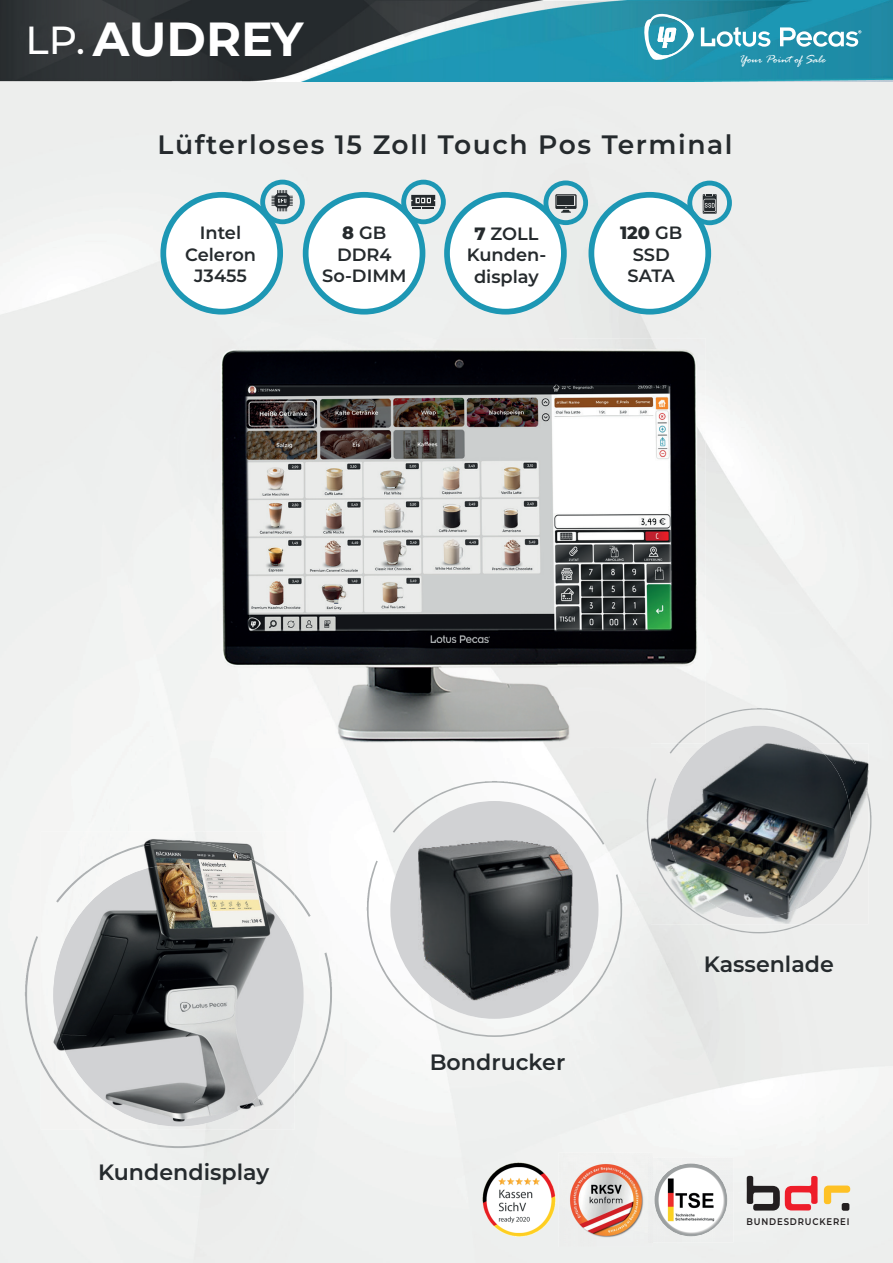
<style>
.page{position:relative;width:893px;height:1263px;background:#fff}
.page>*{position:absolute;margin:0;border:0;box-sizing:border-box;transform-origin:0 0}
.t1{font:700 47.85px "Montserrat";color:#fff}
.t2{font:600 26.55px "Montserrat";letter-spacing:.06em;color:#252a2d}
.t3{font:600 22.2px "Montserrat";color:#252a2d}
.t4{font:600 17.85px/21.5px "Montserrat";color:#252a2d;text-align:center}
.t5{font:italic 12px "Rage";color:#fff;scale:1.04 1}
.t6{font:600 9.6px "Montserrat";letter-spacing:.1em;color:#231f20;scale:.89 1}
.s1{font-weight:500;font-size:39.15px}
.s2{font-weight:800}
</style>
<div class="page">
<img style="left:0;top:82px;width:893px;height:1181px">
<img style="left:368px;top:781px;width:236px;height:109px">
<div style="left:390px;top:801px;width:208px;height:218px;background:#d1d2d4;border-radius:50%"></div>
<img style="left:25px;top:893px;width:286px;height:104px">
<img style="left:648px;top:708px;width:193px;height:96px">
<div style="left:667px;top:726px;width:184px;height:191px;background:#d1d2d4;border-radius:50%"></div>
<img style="left:651px;top:743px;width:217px;height:181px">
<img style="left:667px;top:743px;width:184px;height:174px">
<img style="left:0;top:0;width:893px;height:82px">
<svg style="left:701px;top:27px;width:69px;height:20px"></svg>
<svg style="left:780px;top:27px;width:81px;height:20px"></svg>
<svg style="left:640px;top:6px;width:55px;height:55px"></svg>
<svg style="left:160px;top:192px;width:123px;height:123px;background:#2d9eb8"></svg>
<div style="left:166px;top:198px;width:111px;height:111px;background:#fff;border-radius:50%"></div>
<div style="left:303px;top:192px;width:122px;height:123px;background:#1d97b4;border-radius:50%"></div>
<div style="left:308px;top:198px;width:112px;height:111px;background:#fff;border-radius:50%"></div>
<svg style="left:444px;top:192px;width:123px;height:123px;background:#2c9db8"></svg>
<div style="left:450px;top:198px;width:111px;height:111px;background:#fff;border-radius:50%"></div>
<svg style="left:588px;top:192px;width:123px;height:123px;background:#2d9eb8"></svg>
<div style="left:594px;top:198px;width:111px;height:111px;background:#fff;border-radius:50%"></div>
<svg style="left:687px;top:181px;width:45px;height:44px;background:#94bdc6"></svg>
<svg style="left:543px;top:180px;width:45px;height:45px;background:#95c0c9"></svg>
<div style="left:557px;top:196px;width:17px;height:9px;background:#252a2d"></div>
<svg style="left:401px;top:180px;width:45px;height:44px;background:#90b8c2"></svg>
<svg style="left:260px;top:180px;width:45px;height:44px;background:#8fb8c2"></svg>
<img style="left:418px;top:840px;width:154px;height:160px">
<img style="left:212px;top:338px;width:494px;height:410px">
<img style="left:677px;top:722px;width:29px;height:21px">
<img style="left:651px;top:743px;width:49px;height:5px">
<svg style="left:673px;top:743px;width:6px;height:5px"></svg>
<svg style="left:700px;top:743px;width:7px;height:5px"></svg>
<svg style="left:747px;top:1176px;width:71px;height:35px"></svg>
<svg style="left:824px;top:1185px;width:26px;height:19px"></svg>
<div style="left:842px;top:1203px;width:7px;height:8px;background:#231f20;border-radius:2px"></div>
<img style="left:559px;top:1152px;width:94px;height:95px">
<img style="left:482px;top:1163px;width:73px;height:73px">
<div style="left:648px;top:1157px;width:85px;height:85px;background:#eeefef"></div>
<img style="left:655px;top:1164px;width:72px;height:72px;border-radius:36px">
<div style="left:41px;top:831px;width:253px;height:298px;background:#f4f4f3"></div>
<img style="left:41px;top:840px;width:253px;height:250px">
<img style="left:53px;top:864px;width:241px;height:262px">
<h1 class="t1" style="left:26px;top:5px;width:279px"><span class="s1">LP.</span> AUDREY</h1>
<p class="t5" style="left:739px;top:53px;width:85px">Your Point of Sale</p>
<h2 class="t2" style="left:158px;top:125px;width:576px">Lüfterloses 15 Zoll Touch Pos Terminal</h2>
<p class="t4" style="left:185px;top:221px;width:72px">Intel<br>Celeron<br>J3455</p>
<p class="t4" style="left:322px;top:221px;width:86px"><span class="s2">8</span> GB<br>DDR4<br>So-DIMM</p>
<p class="t4" style="left:620px;top:221px;width:64px"><span class="s2">120</span> GB<br>SSD<br>SATA</p>
<p class="t4" style="left:467px;top:222px;width:81px"><span class="s2">7</span> ZOLL<br>Kunden&shy;display</p>
<p class="t3" style="left:98px;top:1156px;width:173px">Kundendisplay</p>
<p class="t3" style="left:430px;top:1047px;width:137px">Bondrucker</p>
<p class="t3" style="left:704px;top:948px;width:132px">Kassenlade</p>
<p class="t6" style="left:746px;top:1214px;width:117px">BUNDESDRUCKEREI</p>
</div>
